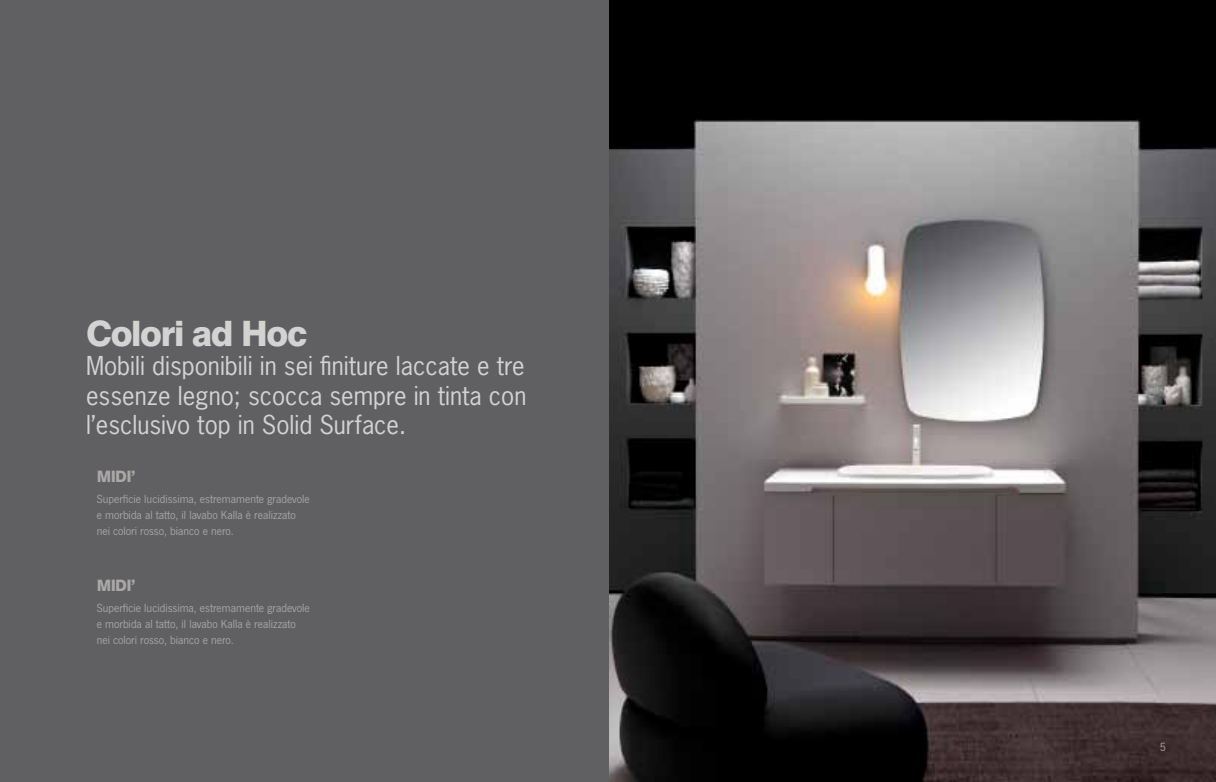
<style>
.page{position:relative;width:1216px;height:782px;background:#fff}
.page>*{position:absolute;margin:0;border:0;box-sizing:border-box;transform-origin:0 0}
.t1{font:800 35px "Swiss 721 BT";letter-spacing:-.04em;color:#d3d3d2}
.t2{font:24.5px/29.4px "News Gothic";color:#d3d3d2;text-align:justify}
.t3{font:800 15.75px "Swiss 721 BT";letter-spacing:-.04em;color:#a9a8a6}
.t4{font:12.25px/15.8px "News Got T";color:#a9a8a6}
</style>
<div class="page">
<img style="left:608px;top:0;width:607px;height:781px">
<div style="left:0;top:0;width:608px;height:781px;background:#606062"></div>
<h1 class="t1" style="left:86px;top:312px;width:223px">Colori ad Hoc</h1>
<h2 class="t2" style="left:86px;top:350px;width:442px">Mobili disponibili in sei finiture laccate e tre essenze legno; scocca sempre in tinta con l’esclusivo top in Solid Surface.</h2>
<p class="t3" style="left:97px;top:466px;width:40px">MIDI’</p>
<p class="t4" style="left:97px;top:491px;width:214px">Superficie lucidissima, estremamente gradevole e morbida al tatto, il lavabo Kalla è realizzato nei colori rosso, bianco e nero.</p>
<p class="t3" style="left:97px;top:575px;width:40px">MIDI’</p>
<p class="t4" style="left:97px;top:599px;width:214px">Superficie lucidissima, estremamente gradevole e morbida al tatto, il lavabo Kalla è realizzato nei colori rosso, bianco e nero.</p>
<p class="t4" style="left:1159px;top:738px;width:8px">5</p>
</div>
